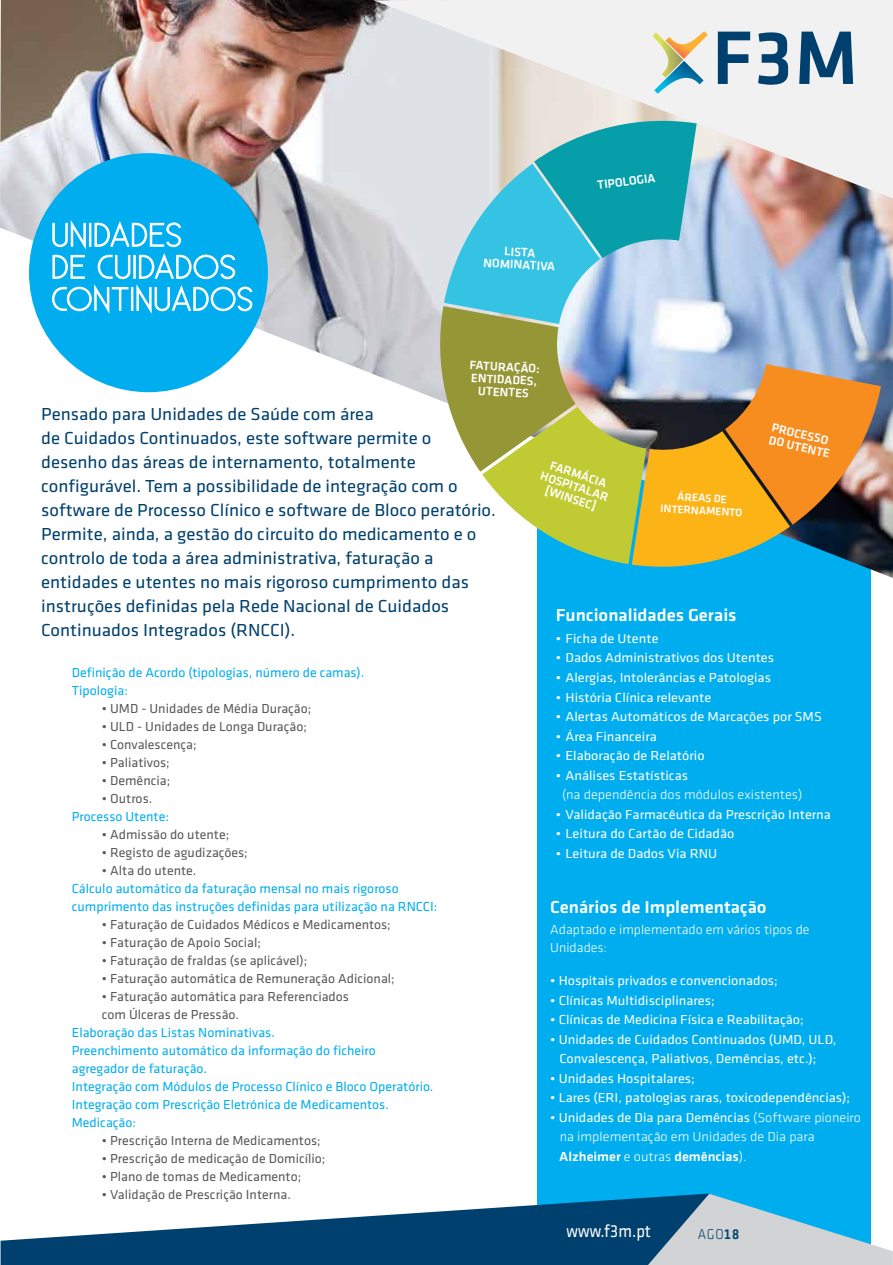
<style>
.page{position:relative;width:893px;height:1265px;background:#fff}
.page>*{position:absolute;margin:0;border:0;box-sizing:border-box;transform-origin:0 0}
.t1{font:18px/24px "Klavika Regular TF";color:#00406e;scale:1.05 1}
.t2{font:18px "Klavika Medium TF";color:#fff;scale:1.04 1}
.t3{font:18px "Klavika Regular TF";color:#fff;scale:.91 1}
.t4{font:14.7px "Klavika Light TF";color:#00406e;scale:.91 1}
.t5{font:13.5px/19.5px "Klavika Regular TF";color:#fff;scale:1.06 1}
.t6{font:13.5px/18px "Klavika Regular TF";color:#58595b}
.t7{font:13.5px/18px "Klavika Regular TF";color:#00aeef}
.t8{font:13.5px "Klavika Light TF";color:#fff;scale:1.06 1}
.t9{font:13.5px/18px "Klavika Light TF";color:#fff;scale:1.04 1}
.t10{font:13.5px "Klavika Medium TF";color:#fff;scale:1.06 1}
.t11{font:12.6px/12.6px "Klavika Medium TF";color:#fff;text-align:center}
.t12{font:11.25px/12.6px "Klavika Medium TF";color:#fff;text-align:center}
.s1{font-family:"Klavika Light TF"}
.s2{font-family:"Klavika Medium TF"}
</style>
<div class="page">
<div style="left:537px;top:344px;width:333px;height:901px;background:#00aeef"></div>
<img style="left:0;top:0;width:893px;height:578px">
<div style="left:30px;top:154px;width:237px;height:237px;background:#00aeef;border-radius:50%"></div>
<svg style="left:52px;top:220px;width:201px;height:94px"></svg>
<svg style="left:709px;top:1193px;width:184px;height:71px"></svg>
<svg style="left:1px;top:1193px;width:708px;height:71px;fill:#00406e"></svg>
<svg style="left:373px;top:0;width:520px;height:198px;fill:#f1f1f2"></svg>
<svg style="left:718px;top:32px;width:135px;height:53px"></svg>
<svg style="left:653px;top:31px;width:55px;height:63px"></svg>
<img style="left:433px;top:115px;width:448px;height:457px">
<p class="t11" style="left:484px;top:244px;width:73px;rotate:3deg">LISTA<br>N OM IN ATIVA</p>
<p class="t11" style="left:470px;top:359px;width:74px;rotate:3deg">FATUR AÇÃO:<br>EN TIDADES,<br>UTEN TES</p>
<p class="t11" style="left:597px;top:179px;width:60px;rotate:-7deg">TIPOLOGIA</p>
<p class="t1" style="left:41px;top:402px;width:435px">Pensado para Unidades de Saúde com área<br>de Cuidados Continuados, este software permite o desenho das áreas de internamento, totalmente configurável. Tem a possibilidade de integração com o software de Processo Clínico e software de Bloco peratório.<br>Permite, ainda, a gestão do circuito do medicamento e o controlo de toda a área administrativa, faturação a entidades e utentes no mais rigoroso cumprimento das instruções definidas pela Rede Nacional de Cuidados Continuados Integrados (RNCCI).</p>
<p class="t7" style="left:72px;top:663px;width:294px">Definição de Acordo (tipologias, número de camas).<br>Tipologia:</p>
<p class="t6" style="left:102px;top:699px;width:211px">• UMD - Unidades de Média Duração;</p>
<p class="t6" style="left:102px;top:717px;width:207px">• ULD - Unidades de Longa Duração;</p>
<p class="t6" style="left:102px;top:735px;width:96px">• Convalescença;</p>
<p class="t6" style="left:102px;top:753px;width:69px">• Paliativos;</p>
<p class="t6" style="left:102px;top:771px;width:70px">• Demência;</p>
<p class="t6" style="left:102px;top:789px;width:52px">• Outros.</p>
<p class="t7" style="left:72px;top:807px;width:99px">Processo Utente:</p>
<p class="t6" style="left:102px;top:825px;width:129px">• Admissão do utente;</p>
<p class="t6" style="left:102px;top:843px;width:147px">• Registo de agudizações;</p>
<p class="t6" style="left:102px;top:861px;width:96px">• Alta do utente.</p>
<p class="t7" style="left:72px;top:879px;width:367px">Cálculo automático da faturação mensal no mais rigoroso cumprimento das instruções definidas para utilização na RNCCI:</p>
<p class="t6" style="left:102px;top:915px;width:290px">• Faturação de Cuidados Médicos e Medicamentos;</p>
<p class="t6" style="left:102px;top:933px;width:161px">• Faturação de Apoio Social;</p>
<p class="t6" style="left:102px;top:951px;width:207px">• Faturação de fraldas (se aplicável);</p>
<p class="t6" style="left:102px;top:969px;width:294px">• Faturação automática de Remuneração Adicional;</p>
<p class="t6" style="left:102px;top:987px;width:249px">• Faturação automática para Referenciados com Úlceras de Pressão.</p>
<p class="t7" style="left:72px;top:1023px;width:363px">Elaboração das Listas Nominativas.<br>Preenchimento automático da informação do ficheiro agregador de faturação.<br>Integração com Módulos de Processo Clínico e Bloco Operatório.<br>Integração com Prescrição Eletrónica de Medicamentos.<br>Medicação:</p>
<p class="t6" style="left:102px;top:1131px;width:220px">• Prescrição Interna de Medicamentos;</p>
<p class="t6" style="left:102px;top:1149px;width:225px">• Prescrição de medicação de Domicílio;</p>
<p class="t6" style="left:102px;top:1167px;width:201px">• Plano de tomas de Medicamento;</p>
<p class="t6" style="left:102px;top:1185px;width:191px">• Validação de Prescrição Interna.</p>
<p class="t11" style="left:547px;top:457px;width:70px;rotate:18deg">FARM ÁCIA<br>HOSPITALAR [W IN SEC]</p>
<p class="t12" style="left:661px;top:489px;width:84px;rotate:3deg">ÁREAS DE<br>IN TERN AM EN TO</p>
<p class="t11" style="left:773px;top:421px;width:63px;text-align:left;rotate:13deg">PROCESSO<br>DO UTENTE</p>
<h1 class="t2" style="left:556px;top:604px;width:175px">Funcionalidades Gerais</h1>
<p class="t5" style="left:556px;top:628px;width:99px">• Ficha de Utente</p>
<p class="t5" style="left:556px;top:648px;width:208px">• Dados Administrativos dos Utentes</p>
<p class="t5" style="left:556px;top:667px;width:205px">• Alergias, Intolerâncias e Patologias</p>
<p class="t5" style="left:556px;top:687px;width:148px">• História Clínica relevante</p>
<p class="t5" style="left:556px;top:706px;width:252px">• Alertas Automáticos de Marcações por SMS</p>
<p class="t5" style="left:556px;top:726px;width:97px">• Área Financeira</p>
<p class="t5" style="left:556px;top:745px;width:142px">• Elaboração de Relatório</p>
<p class="t5" style="left:556px;top:765px;width:126px">• Análises Estatísticas</p>
<p class="t8" style="left:562px;top:787px;width:228px">(na dependência dos módulos existentes)</p>
<p class="t5" style="left:556px;top:804px;width:261px">• Validação Farmacêutica da Prescrição Interna</p>
<p class="t5" style="left:556px;top:823px;width:170px">• Leitura do Cartão de Cidadão</p>
<p class="t5" style="left:556px;top:843px;width:154px">• Leitura de Dados Via RNU</p>
<h1 class="t2" style="left:550px;top:897px;width:210px">Cenários de Implementação</h1>
<p class="t9" style="left:550px;top:920px;width:251px">Adaptado e implementado em vários tipos de<br>Unidades:</p>
<p class="t5" style="left:550px;top:971px;width:216px">• Hospitais privados e convencionados;</p>
<p class="t5" style="left:550px;top:990px;width:157px">• Clínicas Multidisciplinares;</p>
<p class="t5" style="left:550px;top:1010px;width:241px">• Clínicas de Medicina Física e Reabilitação;</p>
<p class="t5" style="left:559px;top:1029px;width:263px;text-indent:-9px">• Unidades de Cuidados Continuados (UMD, ULD,<br>Convalescença, Paliativos, Demências, etc.);</p>
<p class="t5" style="left:550px;top:1068px;width:138px">• Unidades Hospitalares;</p>
<p class="t5" style="left:550px;top:1088px;width:284px">• Lares (ERI, patologias raras, toxicodependências);</p>
<p class="t5" style="left:550px;top:1107px;width:295px">• Unidades de Dia para Demências <span class="s1">(Software pioneiro</span></p>
<p class="t8" style="left:560px;top:1129px;width:242px">na implementação em Unidades de Dia para</p>
<p class="t10" style="left:559px;top:1148px;width:178px">Alzheimer <span class="s1">e outras</span> demências<span class="s1">).</span></p>
<h1 class="t3" style="left:566px;top:1220px;width:94px">www.f3m.pt</h1>
<p class="t4" style="left:698px;top:1225px;width:47px">AGO<span class="s2">18</span></p>
</div>
